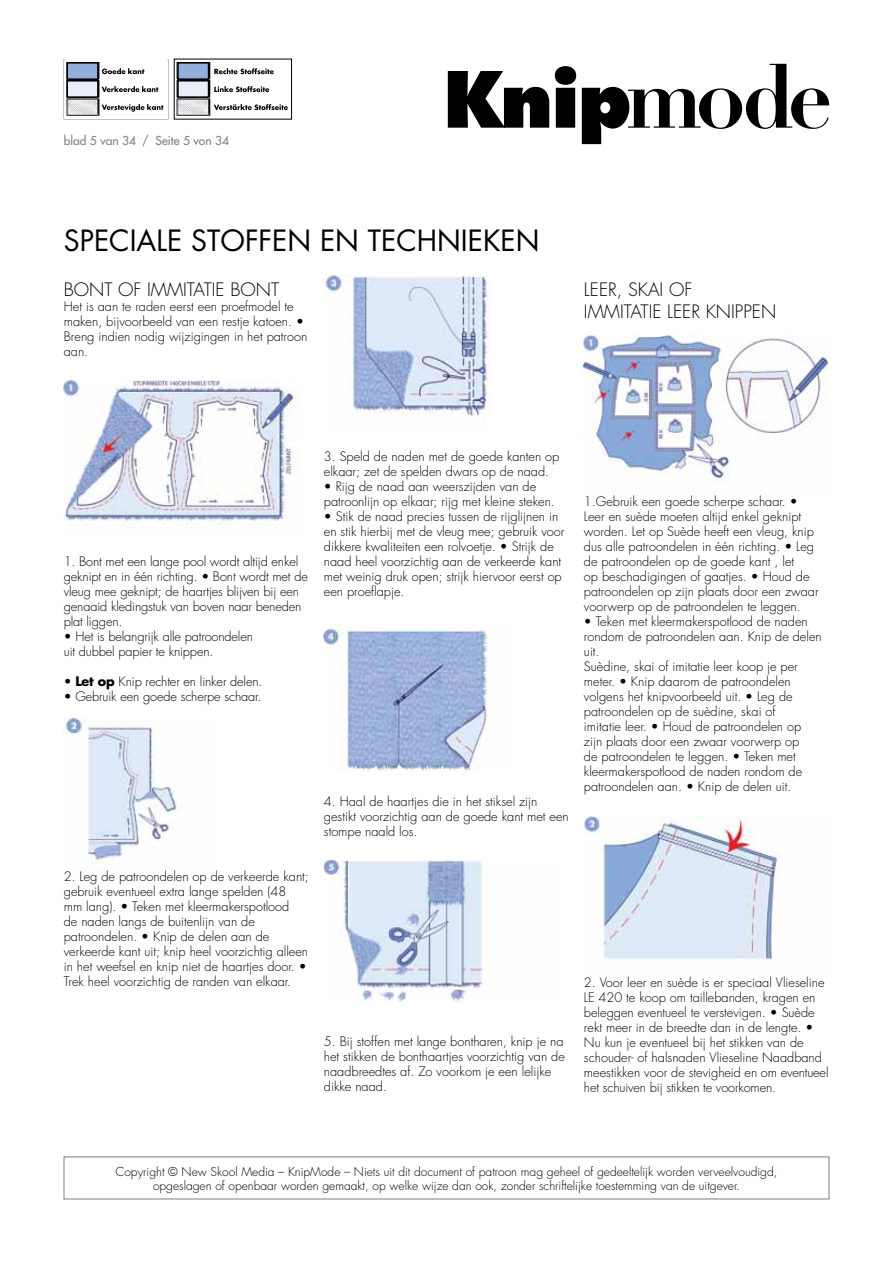
<style>
.page{position:relative;width:893px;height:1263px;background:#fff}
.page>*{position:absolute;margin:0;border:0;box-sizing:border-box;transform-origin:0 0}
.t1{font:28.5px "Futura Std";color:#000}
.t2{font:300 18px/21.6px "Futura Std";color:#000}
.t3{font:300 12.75px/15px "Futura Std";color:#000}
.t4{font:300 12px/14.4px "Futura Std";color:#000;text-align:center}
.t5{font:500 12px "Futura Std";color:#818084}
.s1{font-weight:700}
</style>
<div class="page">
<svg style="left:64px;top:59px;width:104px;height:57px"></svg>
<img style="left:65px;top:59px;width:41px;height:51px">
<div style="left:67px;top:63px;width:31px;height:16px;background:#93aeda"></div>
<div style="left:66px;top:62px;width:33px;height:18px;border:2px solid #000"></div>
<div style="left:67px;top:81px;width:31px;height:16px;background:#e8eff8"></div>
<div style="left:66px;top:80px;width:33px;height:18px;border:2px solid #000"></div>
<img style="left:176px;top:62px;width:40px;height:54px">
<div style="left:178px;top:63px;width:31px;height:16px;background:#93aeda"></div>
<div style="left:177px;top:62px;width:32px;height:18px;border:2px solid #000"></div>
<div style="left:178px;top:81px;width:31px;height:16px;background:#e8eff8"></div>
<div style="left:177px;top:80px;width:32px;height:18px;border:2px solid #000"></div>
<hr style="left:65px;top:60px;width:102px;height:2px;background:#fff">
<svg style="left:214px;top:68px;width:60px;height:6px"></svg>
<svg style="left:214px;top:86px;width:55px;height:6px"></svg>
<svg style="left:214px;top:104px;width:74px;height:6px"></svg>
<img style="left:64px;top:380px;width:233px;height:148px">
<img style="left:64px;top:718px;width:115px;height:144px">
<img style="left:325px;top:275px;width:163px;height:141px">
<img style="left:324px;top:623px;width:171px;height:148px">
<img style="left:324px;top:860px;width:162px;height:142px">
<img style="left:584px;top:335px;width:245px;height:144px">
<img style="left:584px;top:817px;width:206px;height:155px">
<svg style="left:448px;top:64px;width:381px;height:80px"></svg>
<p class="t5" style="left:64px;top:133px;width:167px">blad 5 van 34 / Seite 5 von 34</p>
<h1 class="t1" style="left:64px;top:222px;width:477px">SPECIALE STOFFEN EN TECHNIEKEN</h1>
<h2 class="t2" style="left:64px;top:279px;width:217px">BONT OF IMMITATI E BONT</h2>
<p class="t3" style="left:64px;top:299px;width:245px">Het is aan te raden eerst een proefmodel te maken, bijvoorbeeld van een restje katoen. • Breng indien nodig wijzigingen in het patroon aan.</p>
<h2 class="t2" style="left:584px;top:279px;width:194px">LEER, SKAI OF<br>IMMITATI E LEER KNI PPEN</h2>
<p class="t3" style="left:64px;top:554px;width:246px">1. Bont met een lange pool wordt altijd enkel geknipt en in één richting. • Bont wordt met de vleug mee geknipt; de haartjes blijven bij een genaaid kledingstuk van boven naar beneden plat liggen.</p>
<p class="t3" style="left:64px;top:629px;width:191px">• Het is belangrijk alle patroondelen uit dubbel papier te knippen.</p>
<p class="t3" style="left:64px;top:674px;width:200px">• <span class="s1">Let op</span> Knip rechter en linker delen.</p>
<p class="t3" style="left:64px;top:689px;width:199px">• Gebruik een goede scherpe schaar.</p>
<p class="t3" style="left:64px;top:869px;width:247px">2. Leg de patroondelen op de verkeerde kant; gebruik eventueel extra lange spelden (48<br>mm lang). • Teken met kleermakerspotlood<br>de naden langs de buitenlijn van de patroondelen. • Knip de delen aan de verkeerde kant uit; knip heel voorzichtig alleen in het weefsel en knip niet de haartjes door. • Trek heel voorzichtig de randen van elkaar.</p>
<p class="t3" style="left:324px;top:449px;width:237px">3. Speld de naden met de goede kanten op elkaar; zet de spelden dwars op de naad.</p>
<p class="t3" style="left:324px;top:479px;width:232px">• Rijg de naad aan weerszijden van de patroonlijn op elkaar; rijg met kleine steken.</p>
<p class="t3" style="left:324px;top:509px;width:242px">• Stik de naad precies tussen de rijglijnen in en stik hierbij met de vleug mee; gebruik voor dikkere kwaliteiten een rolvoetje. • Strijk de naad heel voorzichtig aan de verkeerde kant met weinig druk open; strijk hiervoor eerst op een proeflapje.</p>
<p class="t3" style="left:324px;top:794px;width:246px">4. Haal de haartjes die in het stiksel zijn gestikt voorzichtig aan de goede kant met een stompe naald los.</p>
<p class="t3" style="left:584px;top:494px;width:236px">1.Gebruik een goede scherpe schaar. • Leer en suède moeten altijd enkel geknipt worden. Let op Suède heeft een vleug, knip dus alle patroondelen in één richting. • Leg de patroondelen op de goede kant , let<br>op beschadigingen of gaatjes. • Houd de patroondelen op zijn plaats door een zwaar voorwerp op de patroondelen te leggen.</p>
<p class="t3" style="left:584px;top:614px;width:239px">• Teken met kleermakerspotlood de naden rondom de patroondelen aan. Knip de delen uit.<br>Suèdine, skai of imitatie leer koop je per meter. • Knip daarom de patroondelen volgens het knipvoorbeeld uit. • Leg de patroondelen op de suèdine, skai of<br>imitatie leer. • Houd de patroondelen op zijn plaats door een zwaar voorwerp op<br>de patroondelen te leggen. • Teken met kleermakerspotlood de naden rondom de patroondelen aan. • Knip de delen uit.</p>
<p class="t3" style="left:324px;top:1034px;width:243px">5. Bij stoffen met lange bontharen, knip je na het stikken de bonthaartjes voorzichtig van de naadbreedtes af. Zo voorkom je een lelijke dikke naad.</p>
<p class="t3" style="left:584px;top:975px;width:246px">2. Voor leer en suède is er speciaal Vlieseline LE 420 te koop om taillebanden, kragen en beleggen eventueel te verstevigen. • Suède rekt meer in de breedte dan in de lengte. • Nu kun je eventueel bij het stikken van de schouder- of halsnaden Vlieseline Naadband meestikken voor de stevigheid en om eventueel het schuiven bij stikken te voorkomen.</p>
<p class="t4" style="left:116px;top:1164px;width:663px">Copyright © New Skool Media – KnipMode – Niets uit dit document of patroon mag geheel of gedeeltelijk worden verveelvoudigd, opgeslagen of openbaar worden gemaakt, op welke wijze dan ook, zonder schriftelijke toestemming van de uitgever.</p>
</div>
